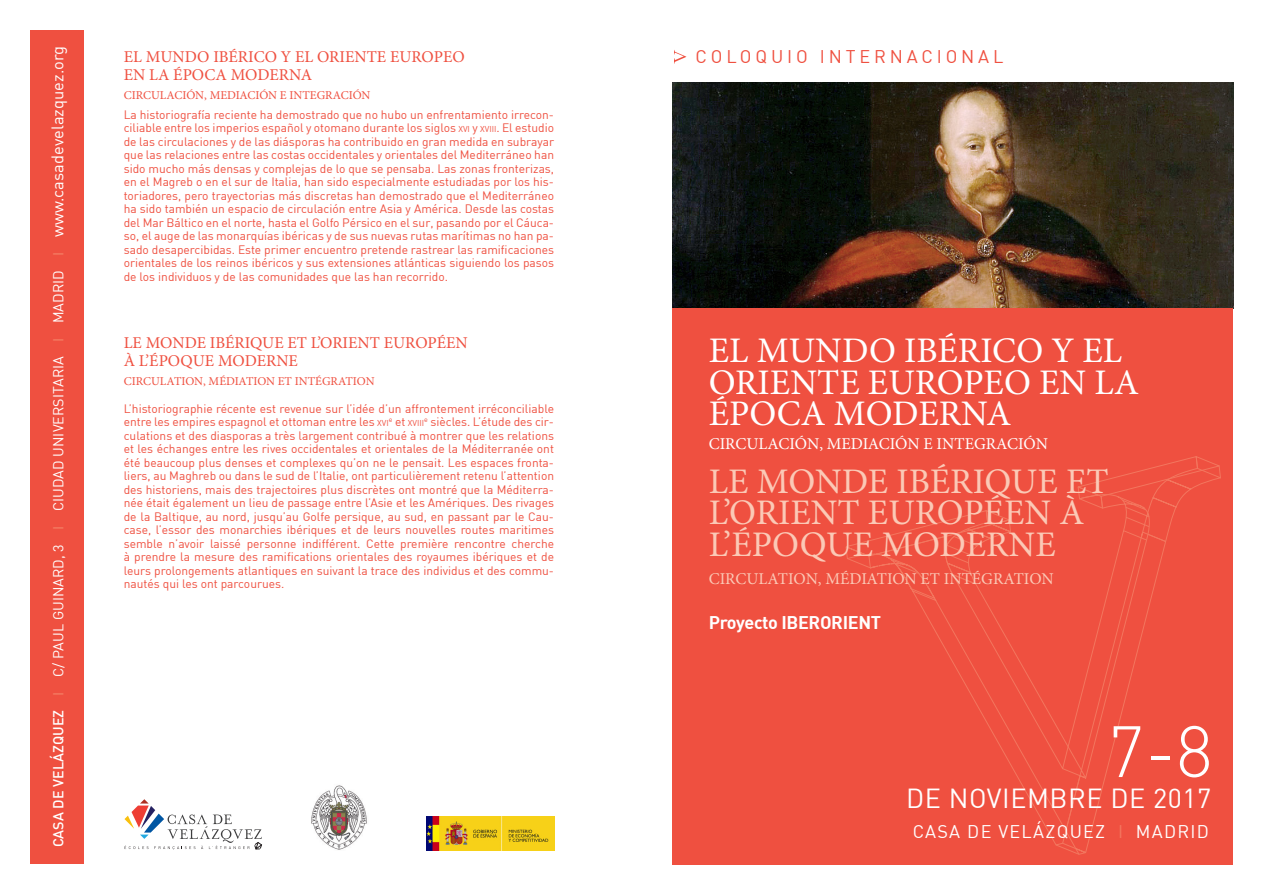
<style>
.page{position:relative;width:1263px;height:893px;background:#fff}
.page>*{position:absolute;margin:0;border:0;box-sizing:border-box;transform-origin:0 0}
.Fecha{font:300 71.4px "DIN";color:#fff}
.t1{font:36px/31.5px "Minion Pro";color:#fbc9b6}
.t2{font:36px/31.5px "Minion Pro";color:#fff}
.Fecha-2{font:27px "DIN";letter-spacing:.02em;color:#fff}
.Fecha-3{font:18px "DIN";letter-spacing:.07em;color:#fff}
.Encabezamiento{font:18px "DIN";letter-spacing:.215em;color:#ef5040}
.t3{font:700 18px "DIN";letter-spacing:-.02em;color:#fff}
.t4{font:16.5px/18px "Minion Pro";color:#ef5040}
.t5{font:16.5px "Minion Pro";color:#fbc9b6}
.t6{font:16.5px "Minion Pro";color:#fff}
.Fecha-4{font:14.25px "DIN";letter-spacing:.005em;color:#fff}
.Apertura{font:12px/13.5px "DIN";color:#ef5040;text-align:justify}
.t7{font:12px "Minion Pro";color:#ef5040}
.Apertura-2{font:8.4px "DIN";color:#ef5040}
.s1{font-weight:500}
.s2{font-weight:500;color:#f3765e}
.s3{font-size:16.5px}
.s4{font-size:8.4px}
.s5{font-size:12px}
.s6{color:#f3765e}
</style>
<div class="page">
<img style="left:672px;top:82px;width:561px;height:226px">
<div style="left:672px;top:308px;width:561px;height:557px;background:#ef5040"></div>
<svg style="left:1080px;top:585px;width:75px;height:270px"></svg>
<svg style="left:1058px;top:700px;width:22px;height:155px"></svg>
<svg style="left:909px;top:585px;width:157px;height:261px"></svg>
<svg style="left:845px;top:456px;width:376px;height:129px"></svg>
<div style="left:30px;top:30px;width:53px;height:833px;background:#ef5040"></div>
<svg style="left:674px;top:50px;width:12px;height:14px"></svg>
<svg style="left:124px;top:799px;width:138px;height:51px"></svg>
<img style="left:311px;top:785px;width:56px;height:65px">
<img style="left:426px;top:816px;width:128px;height:34px">
<p class="Fecha-4" style="left:49px;top:847px;width:803px;rotate:-90deg"><span class="s1">CASA DE VELÁZQUEZ</span> <span class="s2">I</span> C/ PAUL GUINARD, 3 <span class="s2">I</span> CIUDAD UNIVERSITARIA <span class="s2">I</span> MADRID <span class="s2">I</span> <span class="s3">www.casadevelazquez.org</span></p>
<p class="t4" style="left:124px;top:47px;width:342px">EL MUNDO IBÉRICO Y EL ORIENTE EUROPEO<br>EN LA ÉPOCA MODERNA</p>
<p class="t7" style="left:124px;top:87px;width:248px">CIRCULACIÓN, MEDIACIÓN E INTEGRACIÓN</p>
<p class="Apertura" style="left:124px;top:108px;width:432px">La historiografía reciente ha demostrado que no hubo un enfrentamiento irrecon&shy;ciliable entre los imperios español y otomano durante los siglos <span class="s4">XVI</span> y <span class="s4">XVIII</span>. El estudio de las circulaciones y de las diásporas ha contribuido en gran medida en subrayar que las relaciones entre las costas occidentales y orientales del Mediterráneo han sido mucho más densas y complejas de lo que se pensaba. Las zonas fronterizas, en el Magreb o en el sur de Italia, han sido especialmente estudiadas por los his&shy;toriadores, pero trayectorias más discretas han demostrado que el Mediterráneo ha sido también un espacio de circulación entre Asia y América. Desde las costas del Mar Báltico en el norte, hasta el Golfo Pérsico en el sur, pasando por el Cáuca&shy;so, el auge de las monarquías ibéricas y de sus nuevas rutas marítimas no han pa&shy;sado desapercibidas. Este primer encuentro pretende rastrear las ramificaciones orientales de los reinos ibéricos y sus extensiones atlánticas siguiendo los pasos de los individuos y de las comunidades que las han recorrido.</p>
<p class="t4" style="left:124px;top:333px;width:346px">LE MONDE IBÉRIQUE ET L’ORIENT EUROPÉEN<br>À L’ÉPOQUE MODERNE</p>
<p class="t7" style="left:124px;top:373px;width:252px">CIRCULATION, MÉDIATION ET INTÉGRATION</p>
<p class="Apertura" style="left:124px;top:402px;width:432px">L’historiographie récente est revenue sur l’idée d’un affrontement irréconciliable entre les empires espagnol et ottoman entre les <span class="s4">XVI</span></p>
<p class="Apertura" style="left:124px;top:415px;width:432px;text-indent:300px"><sup>e</sup> siècles. L’étude des cir&shy;culations et des diasporas a très largement contribué à montrer que les relations et les échanges entre les rives occidentales et orientales de la Méditerranée ont été beaucoup plus denses et complexes qu’on ne le pensait. Les espaces fronta&shy;liers, au Maghreb ou dans le sud de l’Italie, ont particulièrement retenu l’attention des historiens, mais des trajectoires plus discrètes ont montré que la Méditerra&shy;née était également un lieu de passage entre l’Asie et les Amériques. Des rivages de la Baltique, au nord, jusqu’au Golfe persique, au sud, en passant par le Cau&shy;case, l’essor des monarchies ibériques et de leurs nouvelles routes maritimes semble n’avoir laissé personne indifférent. Cette première rencontre cherche à prendre la mesure des ramifications orientales des royaumes ibériques et de leurs prolongements atlantiques en suivant la trace des individus et des commu&shy;nautés qui les ont parcourues.</p>
<p class="Apertura-2" style="left:389px;top:418px;width:37px"><sup>e</sup> <span class="s5">et</span> XVIII</p>
<p class="Encabezamiento" style="left:695px;top:46px;width:309px">COLOQUIO INTERNACIONAL</p>
<p class="t2" style="left:709px;top:335px;width:432px">EL MUNDO IBÉRICO Y EL<br>ORIENTE EUROPEO EN LA<br>ÉPOCA MODERNA</p>
<p class="t6" style="left:709px;top:433px;width:341px">CIRCULACIÓN, MEDIACIÓN E INTEGRACIÓN</p>
<p class="t1" style="left:709px;top:466px;width:401px">LE MONDE IBÉRIQUE ET<br>L’ORIENT EUROPÉEN À<br>L’ÉPOQUE MODERNE</p>
<p class="t5" style="left:709px;top:568px;width:347px">CIRCULATION, MÉDIATION ET INTÉGRATION</p>
<p class="t3" style="left:709px;top:611px;width:174px">Proyecto IBERORIENT</p>
<p class="Fecha" style="left:1107px;top:707px;width:107px">7-8</p>
<p class="Fecha-2" style="left:906px;top:781px;width:307px">DE NOVIEMBRE DE 2017</p>
<p class="Fecha-3" style="left:913px;top:820px;width:298px">CASA DE VELÁZQUEZ <span class="s6">I</span> MADRID</p>
</div>
